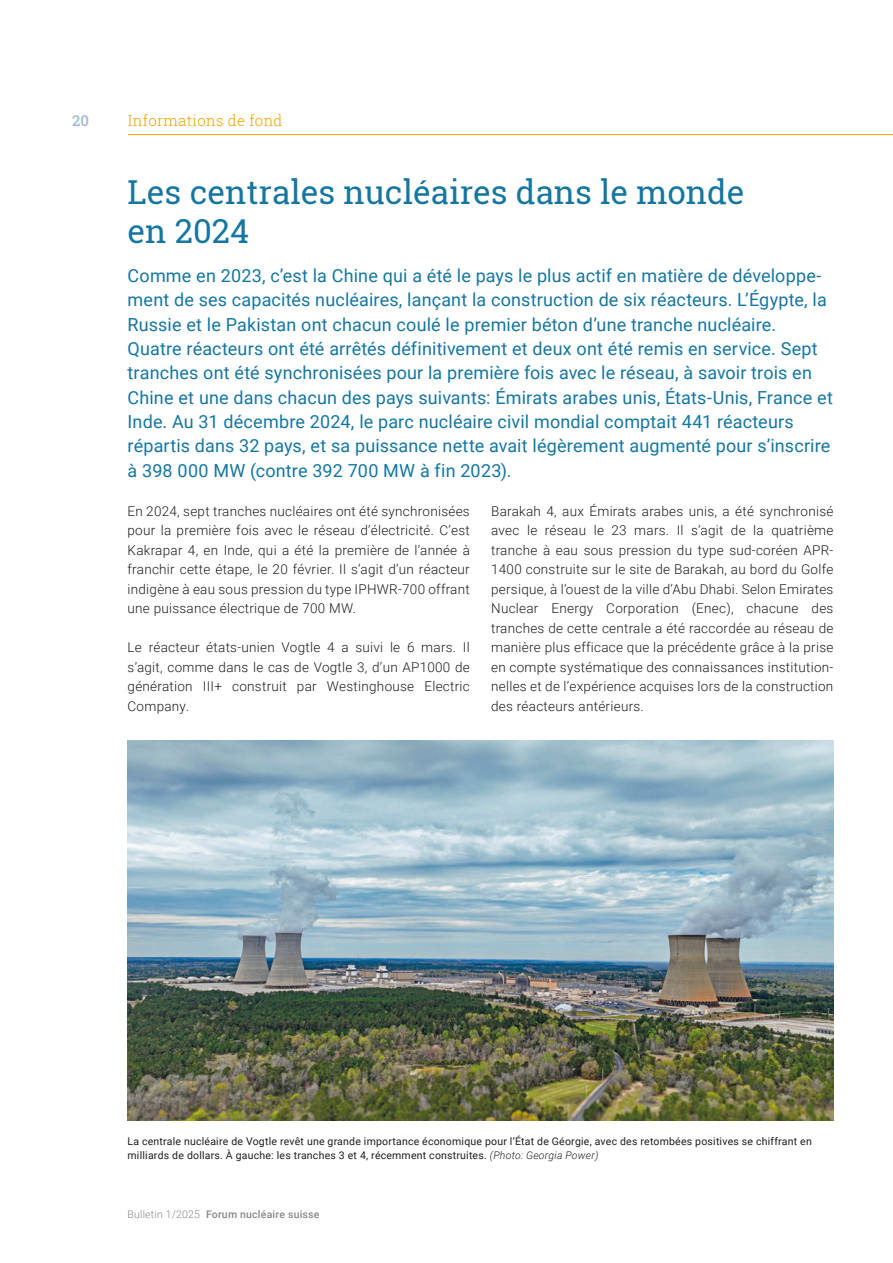
<style>
.page{position:relative;width:893px;height:1263px;background:#fff}
.page>*{position:absolute;margin:0;border:0;box-sizing:border-box;transform-origin:0 0}
.t1{font:33px/39px "Roboto Slab";color:#1576a0}
.t2{font:18px/24.3px "Roboto";letter-spacing:.01em;color:#1576a0}
.t3{font:300 15px "Roboto Slab";letter-spacing:.02em;color:#eea100}
.t4{font:500 15px "Roboto Slab";color:#a0bcd5}
.t5{font:300 13.5px/19.5px "Roboto";letter-spacing:.02em;color:#1d1d1b;text-align:justify}
.t6{font:10.5px/14.2px "Roboto";letter-spacing:.02em;color:#1d1d1b}
.t7{font:500 10.5px "Roboto";letter-spacing:.02em;color:#878787}
.s1{font-weight:300;font-style:italic}
.s2{font-weight:300}
</style>
<div class="page">
<img style="left:128px;top:741px;width:705px;height:379px">
<hr style="left:128px;top:134px;width:765px;height:1px;background:#eea100">
<p class="t4" style="left:72px;top:110px;width:18px">20</p>
<p class="t3" style="left:128px;top:110px;width:156px">Informations de fond</p>
<h1 class="t1" style="left:128px;top:172px;width:618px">Les centrales nucléaires dans le monde en 2024</h1>
<p class="t2" style="left:128px;top:263px;width:707px">Comme en 2023, c’est la Chine qui a été le pays le plus actif en matière de développe&shy;ment de ses capacités nucléaires, lançant la construction de six réacteurs. L’Égypte, la Russie et le Pakistan ont chacun coulé le premier béton d’une tranche nucléaire.<br>Quatre réacteurs ont été arrêtés définitivement et deux ont été remis en service. Sept tranches ont été synchronisées pour la première fois avec le réseau, à savoir trois en Chine et une dans chacun des pays suivants: Émirats arabes unis, États-Unis, France et Inde. Au 31 décembre 2024, le parc nucléaire civil mondial comptait 441 réacteurs répartis dans 32 pays, et sa puissance nette avait légèrement augmenté pour s’inscrire à 398 000 MW (contre 392 700 MW à fin 2023).</p>
<p class="t5" style="left:128px;top:501px;width:344px">En 2024, sept tranches nucléaires ont été synchronisées pour la première fois avec le réseau d’électricité. C’est Kakrapar 4, en Inde, qui a été la première de l’année à franchir cette étape, le 20 février. Il s’agit d’un réacteur indigène à eau sous pression du type IPHWR-700 offrant une puissance électrique de 700 MW.</p>
<p class="t5" style="left:128px;top:637px;width:344px">Le réacteur états-unien Vogtle 4 a suivi le 6 mars. Il s’agit, comme dans le cas de Vogtle 3, d’un AP1000 de génération III+ construit par Westinghouse Electric Company.</p>
<p class="t5" style="left:491px;top:501px;width:344px">Barakah 4, aux Émirats arabes unis, a été synchronisé avec le réseau le 23 mars. Il s’agit de la quatrième tranche à eau sous pression du type sud-coréen APR-1400 construite sur le site de Barakah, au bord du Golfe persique, à l’ouest de la ville d’Abu Dhabi. Selon Emirates Nuclear Energy Corporation (Enec), chacune des tranches de cette centrale a été raccordée au réseau de manière plus efficace que la précédente grâce à la prise en compte systématique des connaissances institution&shy;nelles et de l’expérience acquises lors de la construction des réacteurs antérieurs.</p>
<p class="t6" style="left:128px;top:1134px;width:686px">La centrale nucléaire de Vogtle revêt une grande importance économique pour l’État de Géorgie, avec des retombées positives se chiffrant en milliards de dollars. À gauche: les tranches 3 et 4, récemment construites. <span class="s1">(Photo: Georgia Power)</span></p>
<p class="t7" style="left:128px;top:1207px;width:193px"><span class="s2">Bulletin 1/2025</span> Forum nucléaire suisse</p>
</div>
